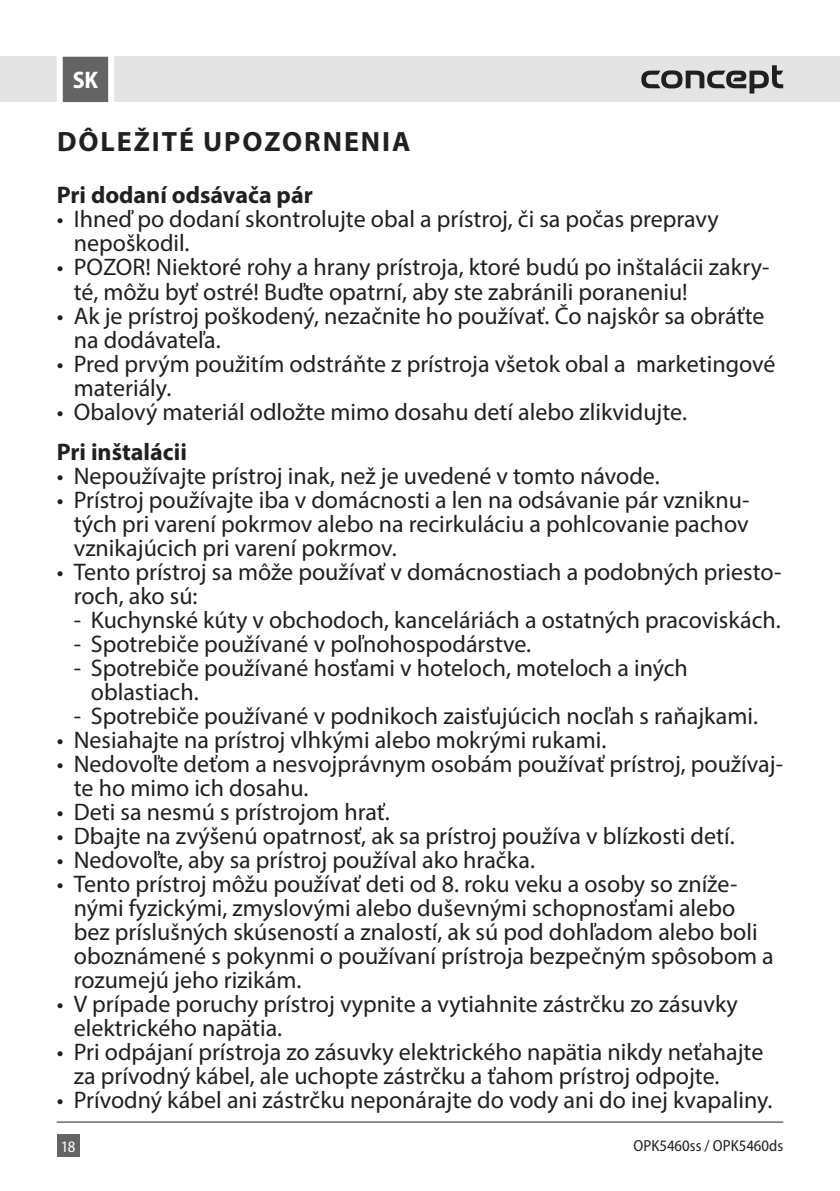
<style>
.page{position:relative;width:840px;height:1191px;background:#fff}
.page>*{position:absolute;margin:0;border:0;box-sizing:border-box;transform-origin:0 0}
.t1{font:700 28px "Myriad Pro";letter-spacing:.07em;color:#231f20}
.t2{font:24px/24px "Myriad Pro";color:#231f20}
.t3{font:700 24px "Myriad Pro";color:#231f20}
.t4{font:700 semi-condensed 24px "Myriad Pro";color:#fff}
.t5{font:semi-condensed 16px "Myriad Pro";color:#231f20}
.t6{font:semi-condensed 16px "Myriad Pro";color:#fff}
</style>
<div class="page">
<div style="left:0;top:57px;width:839px;height:45px;background:#e4e4e4"></div>
<div style="left:57px;top:1134px;width:22px;height:23px;background:#646463"></div>
<svg style="left:54px;top:56px;width:63px;height:47px;background:#909090"></svg>
<hr style="left:57px;top:1121px;width:725px;height:1px;background:#231f20">
<svg style="left:641px;top:65px;width:141px;height:28px"></svg>
<p class="t4" style="left:73px;top:67px;width:27px">SK</p>
<p class="t1" style="left:57px;top:124px;width:355px">DÔLEŽITÉ UPOZORNENIA</p>
<p class="t3" style="left:57px;top:180px;width:257px">Pri dodaní odsávača pár</p>
<p class="t2" style="left:74px;top:207px;width:646px;text-indent:-17px">• Ihneď po dodaní skontrolujte obal a prístroj, či sa počas prepravy nepoškodil.</p>
<p class="t2" style="left:74px;top:255px;width:696px;text-indent:-17px">• POZOR! Niektoré rohy a hrany prístroja, ktoré budú po inštalácii zakry&shy;té, môžu byť ostré! Buďte opatrní, aby ste zabránili poraneniu!</p>
<p class="t2" style="left:74px;top:303px;width:692px;text-indent:-17px">• Ak je prístroj poškodený, nezačnite ho používať. Čo najskôr sa obráťte na dodávateľa.</p>
<p class="t2" style="left:74px;top:351px;width:703px;text-indent:-17px">• Pred prvým použitím odstráňte z prístroja všetok obal a marketingové materiály.</p>
<p class="t2" style="left:57px;top:399px;width:631px">• Obalový materiál odložte mimo dosahu detí alebo zlikvidujte.</p>
<p class="t3" style="left:57px;top:436px;width:132px">Pri inštalácii</p>
<p class="t2" style="left:57px;top:463px;width:604px">• Nepoužívajte prístroj inak, než je uvedené v tomto návode.</p>
<p class="t2" style="left:74px;top:487px;width:676px;text-align:justify;text-indent:-17px">• Prístroj používajte iba v domácnosti a len na odsávanie pár vzniknu&shy;tých pri varení pokrmov alebo na recirkuláciu a pohlcovanie pachov vznikajúcich pri varení pokrmov.</p>
<p class="t2" style="left:74px;top:559px;width:708px;text-indent:-17px">• Tento prístroj sa môže používať v domácnostiach a podobných priesto&shy;roch, ako sú:</p>
<p class="t2" style="left:74px;top:607px;width:708px">- Kuchynské kúty v obchodoch, kanceláriách a ostatných pracoviskách.</p>
<p class="t2" style="left:74px;top:631px;width:458px">- Spotrebiče používané v poľnohospodárstve.</p>
<p class="t2" style="left:91px;top:655px;width:598px;text-indent:-17px">- Spotrebiče používané hosťami v hoteloch, moteloch a iných oblastiach.</p>
<p class="t2" style="left:74px;top:703px;width:685px">- Spotrebiče používané v podnikoch zaisťujúcich nocľah s raňajkami.</p>
<p class="t2" style="left:57px;top:727px;width:551px">• Nesiahajte na prístroj vlhkými alebo mokrými rukami.</p>
<p class="t2" style="left:74px;top:751px;width:710px;text-indent:-17px">• Nedovoľte deťom a nesvojprávnym osobám používať prístroj, používaj&shy;te ho mimo ich dosahu.</p>
<p class="t2" style="left:57px;top:799px;width:334px">• Deti sa nesmú s prístrojom hrať.</p>
<p class="t2" style="left:57px;top:823px;width:679px">• Dbajte na zvýšenú opatrnosť, ak sa prístroj používa v blízkosti detí.</p>
<p class="t2" style="left:57px;top:847px;width:479px">• Nedovoľte, aby sa prístroj používal ako hračka.</p>
<p class="t2" style="left:74px;top:871px;width:701px;text-indent:-17px">• Tento prístroj môžu používať deti od 8. roku veku a osoby so zníže&shy;nými fyzickými, zmyslovými alebo duševnými schopnosťami alebo bez príslušných skúseností a znalostí, ak sú pod dohľadom alebo boli oboznámené s pokynmi o používaní prístroja bezpečným spôsobom a rozumejú jeho rizikám.</p>
<p class="t2" style="left:74px;top:991px;width:665px;text-indent:-17px">• V prípade poruchy prístroj vypnite a vytiahnite zástrčku zo zásuvky elektrického napätia.</p>
<p class="t2" style="left:74px;top:1039px;width:690px;text-indent:-17px">• Pri odpájaní prístroja zo zásuvky elektrického napätia nikdy neťahajte za prívodný kábel, ale uchopte zástrčku a ťahom prístroj odpojte.</p>
<p class="t2" style="left:57px;top:1087px;width:716px">• Prívodný kábel ani zástrčku neponárajte do vody ani do inej kvapaliny.</p>
<p class="t6" style="left:61px;top:1138px;width:16px">18</p>
<p class="t5" style="left:633px;top:1136px;width:151px">OPK5460ss / OPK5460ds</p>
</div>
